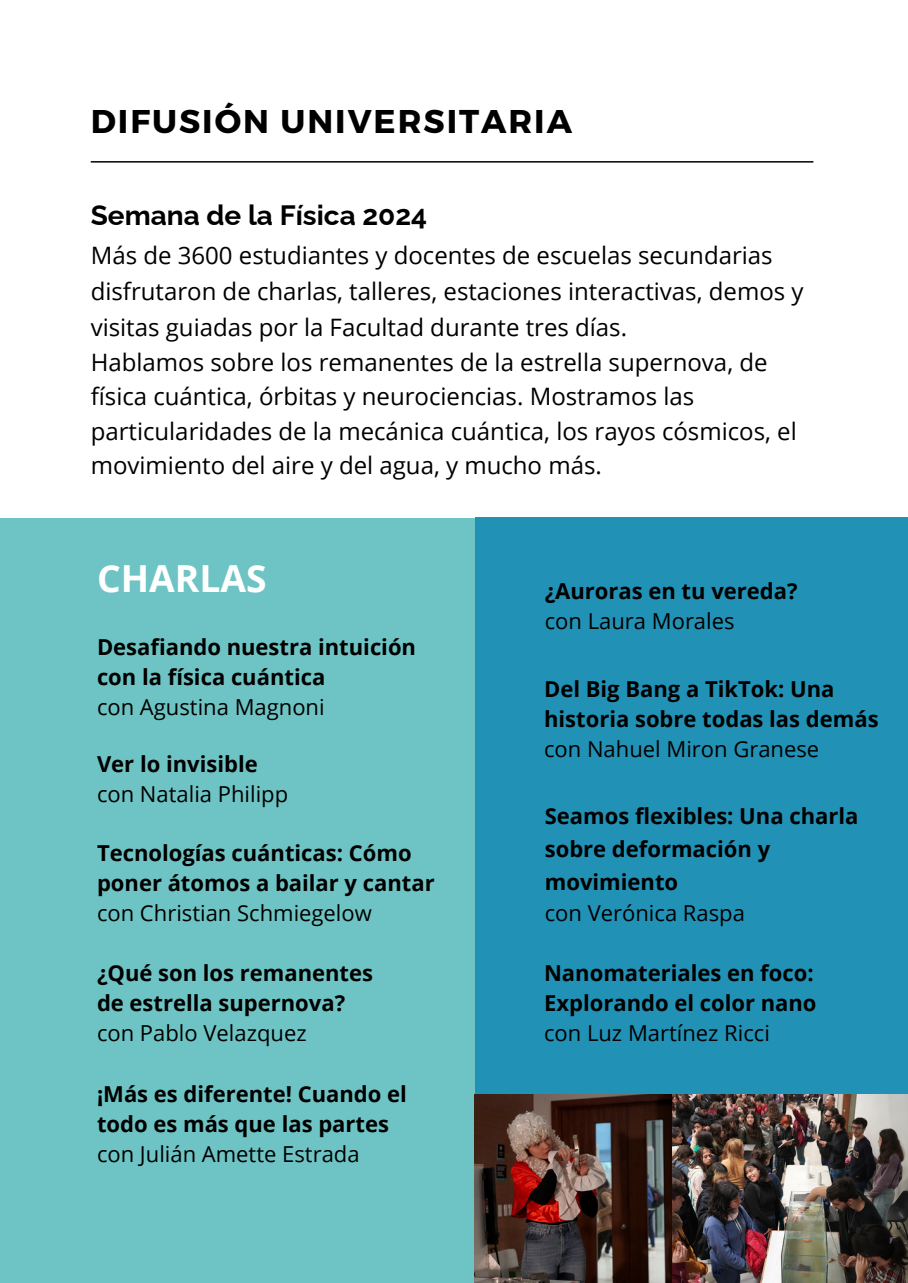
<style>
.page{position:relative;width:908px;height:1283px;background:#fff}
.page>*{position:absolute;margin:0;border:0;box-sizing:border-box;transform-origin:0 0}
.t1{font:700 37.2px "Open Sans";color:#fff}
.t2{font:700 32.8px "Montserrat";letter-spacing:.06em;color:#000}
.t3{font:700 28px "Raleway";color:#000}
.t4{font:24px/34.4px "Open Sans";color:#000}
.t5{font:700 22px/30px "Open Sans";color:#000}
.t6{font:22px "Open Sans";color:#000}
.s1{font-weight:400}
</style>
<div class="page">
<div style="left:0;top:517px;width:477px;height:765px;background:#6ec4c4"></div>
<div style="left:474px;top:517px;width:434px;height:765px;background:#2192b6"></div>
<img style="left:671px;top:1094px;width:236px;height:188px">
<img style="left:474px;top:1094px;width:197px;height:188px">
<hr style="left:91px;top:161px;width:722px;height:2px;background:#000">
<p class="t2" style="left:91px;top:100px;width:482px">DIFUSIÓN UNIVERSITARIA</p>
<p class="t3" style="left:91px;top:199px;width:338px">Semana de la Física 2024</p>
<h1 class="t4" style="left:91px;top:237px;width:714px;line-height:36px">Más de 3600 estudiantes y docentes de escuelas secundarias disfrutaron de charlas, talleres, estaciones interactivas, demos y visitas guiadas por la Facultad durante tres días.</h1>
<p class="t4" style="left:91px;top:344px;width:707px">Hablamos sobre los remanentes de la estrella supernova, de física cuántica, órbitas y neurociencias. Mostramos las particularidades de la mecánica cuántica, los rayos cósmicos, el movimiento del aire y del agua, y mucho más.</p>
<p class="t1" style="left:97px;top:552px;width:171px">CHARLAS</p>
<p class="t5" style="left:97px;top:631px;width:320px">Desafiando nuestra intuición con la física cuántica</p>
<p class="t6" style="left:97px;top:691px;width:229px">con Agustina Magnoni</p>
<p class="t5" style="left:97px;top:748px;width:162px">Ver lo invisible</p>
<p class="t6" style="left:97px;top:778px;width:193px">con Natalia Philipp</p>
<p class="t5" style="left:97px;top:837px;width:339px">Tecnologías cuánticas: Cómo poner átomos a bailar y cantar</p>
<p class="t6" style="left:97px;top:897px;width:276px">con Christian Schmiegelow</p>
<p class="t5" style="left:97px;top:958px;width:277px">¿Qué son los remanentes de estrella supernova?</p>
<p class="t6" style="left:97px;top:1018px;width:211px">con Pablo Velazquez</p>
<p class="t5" style="left:97px;top:1078px;width:311px">¡Más es diferente! Cuando el todo es más que las partes</p>
<p class="t6" style="left:97px;top:1138px;width:264px">con Julián Amette Estrada</p>
<p class="t5" style="left:545px;top:575px;width:254px">¿Auroras en tu vereda?</p>
<p class="t6" style="left:545px;top:605px;width:191px">con Laura Morales</p>
<p class="t5" style="left:544px;top:674px;width:336px">Del Big Bang a TikTok: Una historia sobre todas las demás</p>
<p class="t6" style="left:544px;top:734px;width:277px">con Nahuel Miron Granese</p>
<p class="t5" style="left:545px;top:798px;width:315px;line-height:33px">Seamos flexibles: Una charla sobre deformación y movimiento</p>
<p class="t6" style="left:545px;top:897px;width:202px">con Verónica Raspa</p>
<p class="t5" style="left:544px;top:958px;width:274px">Nanomateriales en foco:<br>Explorando el color nano <span class="s1">con Luz Martínez Ricci</span></p>
</div>
